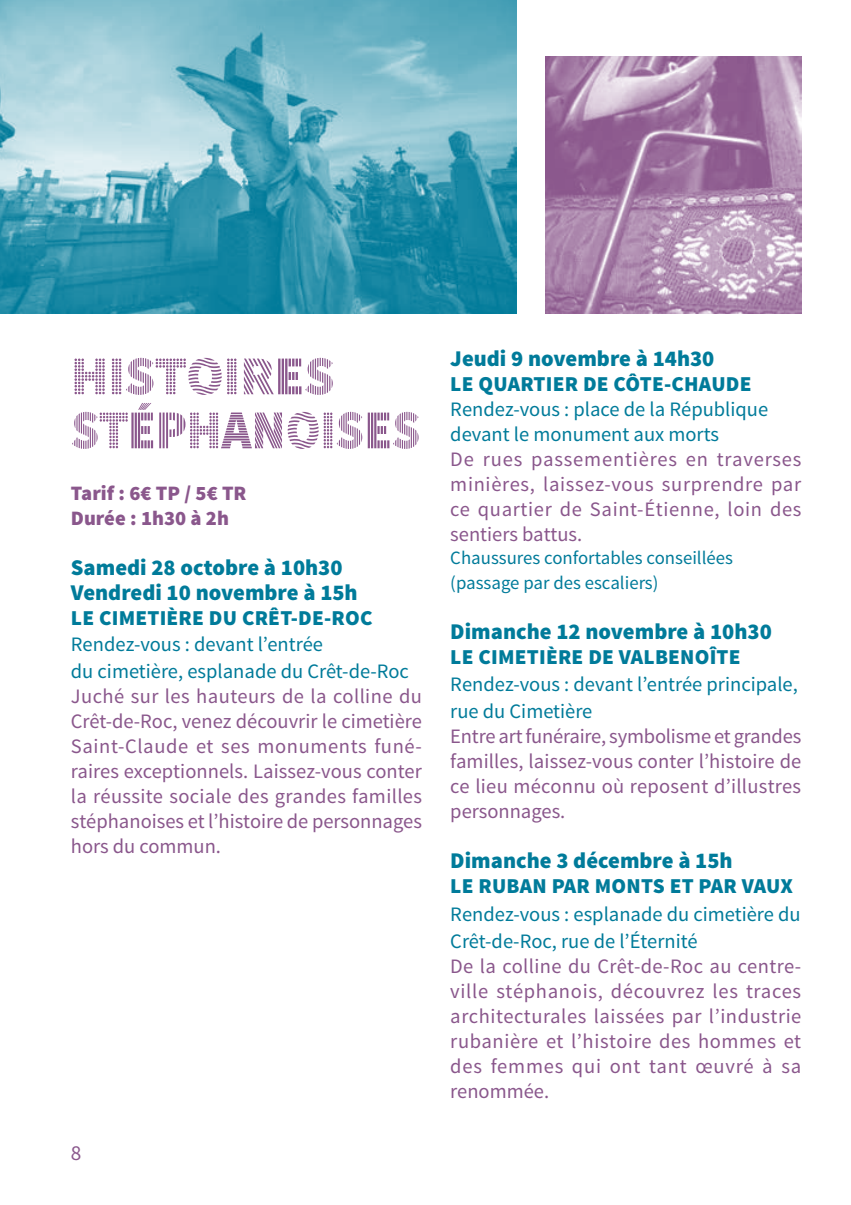
<style>
.page{position:relative;width:851px;height:1205px;background:#fff}
.page>*{position:absolute;margin:0;border:0;box-sizing:border-box;transform-origin:0 0}
.t1{font:55px/54px "Source Sans Pro DISPLAY";letter-spacing:-.01em;color:#8a578c}
.t2{font:900 22.5px/25px "Source Sans Pro";color:#007b9a}
.t3{font:900 21.25px "Source Sans Pro";letter-spacing:.01em;color:#007b9a}
.t4{font:21.25px "Source Sans Pro";color:#8a578c}
.t5{font:20.5px/25px "Source Sans Pro";letter-spacing:.015em;color:#8a578c;text-align:justify}
.t6{font:20.5px/27px "Source Sans Pro";color:#007b9a}
.t7{font:900 20.5px/25px "Source Sans Pro";color:#8a578c}
.t8{font:18.75px/25px "Source Sans Pro";color:#007b9a}
</style>
<div class="page">
<img style="left:545px;top:57px;width:256px;height:256px">
<img style="left:0;top:0;width:516px;height:313px">
<h1 class="t1" style="left:71px;top:351px;width:351px">HISTOIRES<br>STÉPHANOISES</h1>
<p class="t7" style="left:71px;top:482px;width:177px">Tarif : 6€ TP / 5€ TR<br>Durée : 1h30 à 2h</p>
<p class="t2" style="left:71px;top:556px;width:288px">Samedi 28 octobre à 10h30<br>Vendredi 10 novembre à 15h</p>
<p class="t3" style="left:71px;top:604px;width:303px">LE CIMETIÈRE DU CRÊT-DE-ROC</p>
<p class="t6" style="left:71px;top:631px;width:339px">Rendez-vous : devant l’entrée<br>du cimetière, esplanade du Crêt-de-Roc</p>
<p class="t5" style="left:71px;top:684px;width:352px">Juché sur les hauteurs de la colline du Crêt-de-Roc, venez découvrir le cimetière Saint-Claude et ses monuments funé&shy;raires exceptionnels. Laissez-vous conter la réussite sociale des grandes familles stéphanoises et l’histoire de personnages hors du commun.</p>
<p class="t4" style="left:71px;top:1140px;width:12px">8</p>
<p class="t2" style="left:450px;top:347px;width:265px">Jeudi 9 novembre à 14h30</p>
<p class="t3" style="left:450px;top:370px;width:303px">LE QUARTIER DE CÔTE-CHAUDE</p>
<p class="t6" style="left:450px;top:397px;width:319px;line-height:25px">Rendez-vous : place de la République devant le monument aux morts</p>
<p class="t5" style="left:450px;top:447px;width:352px">De rues passementières en traverses minières, laissez-vous surprendre par ce quartier de Saint-Étienne, loin des sentiers battus.</p>
<p class="t8" style="left:450px;top:545px;width:284px">Chaussures confortables conseillées (passage par des escaliers)</p>
<p class="t2" style="left:450px;top:619px;width:323px">Dimanche 12 novembre à 10h30</p>
<p class="t3" style="left:450px;top:642px;width:292px">LE CIMETIÈRE DE VALBENOÎTE</p>
<p class="t6" style="left:450px;top:671px;width:349px">Rendez-vous : devant l’entrée principale, rue du Cimetière</p>
<p class="t5" style="left:450px;top:724px;width:352px">Entre art funéraire, symbolisme et grandes familles, laissez-vous conter l’histoire de ce lieu méconnu où reposent d’illustres personnages.</p>
<p class="t2" style="left:450px;top:849px;width:284px">Dimanche 3 décembre à 15h</p>
<p class="t3" style="left:450px;top:872px;width:344px">LE RUBAN PAR MONTS ET PAR VAUX</p>
<p class="t6" style="left:450px;top:901px;width:352px">Rendez-vous : esplanade du cimetière du<br>Crêt-de-Roc, rue de l’Éternité</p>
<p class="t5" style="left:450px;top:954px;width:352px">De la colline du Crêt-de-Roc au centre&shy;ville stéphanois, découvrez les traces architecturales laissées par l’industrie rubanière et l’histoire des hommes et des femmes qui ont tant œuvré à sa renommée.</p>
</div>
